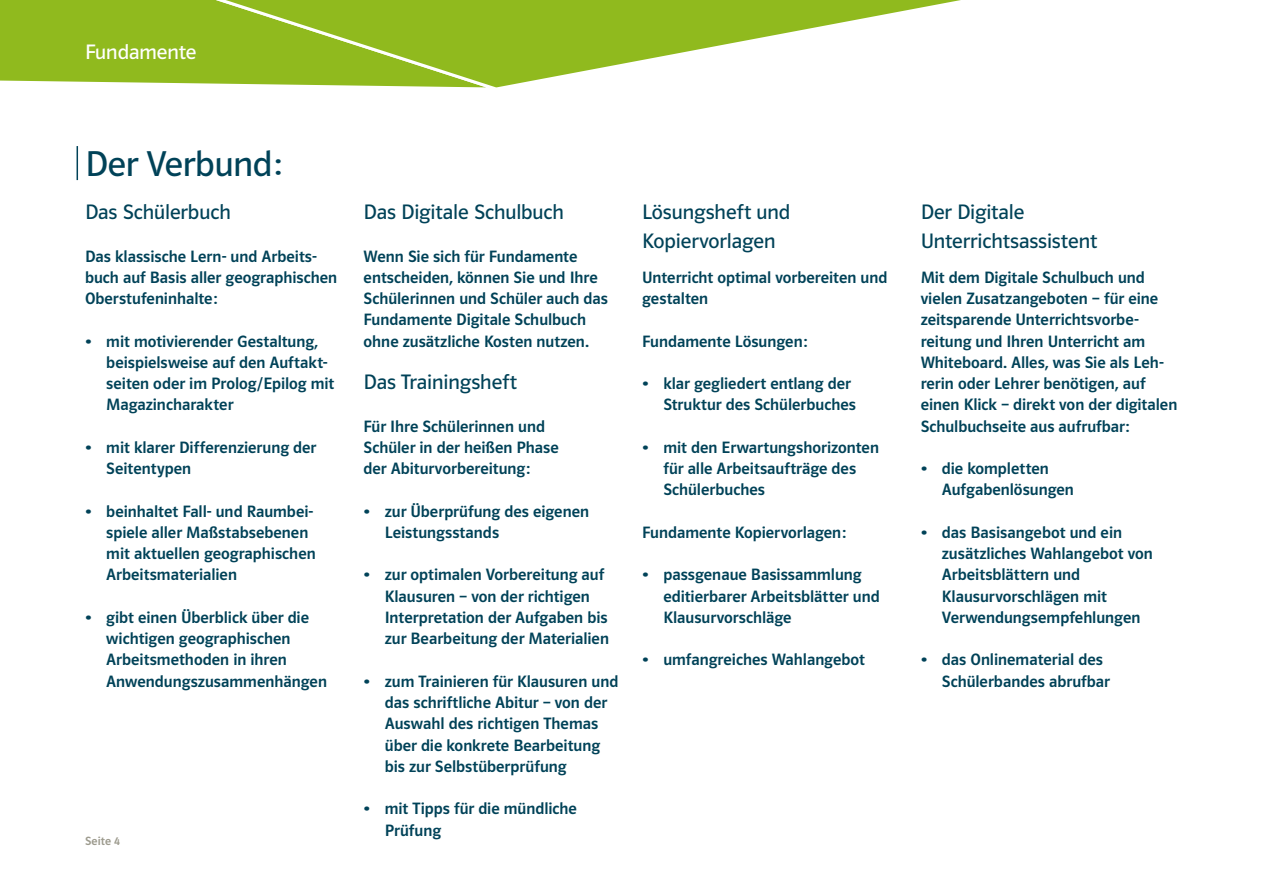
<style>
.page{position:relative;width:1263px;height:893px;background:#fff}
.page>*{position:absolute;margin:0;border:0;box-sizing:border-box;transform-origin:0 0}
.P-Überschrift_klein{font:36px "Polo ST11 K Buch";letter-spacing:-.005em;color:#004258}
.P-Vorspann_Polo{font:21px/28.5px "Polo ST11 K Buch";letter-spacing:-.005em;color:#004258}
.P-Vorspann_Polo-2{font:21px "Polo ST11 K Buch";letter-spacing:-.005em;color:#fff}
.P-Zwischenüberschrif{font:16.5px/21.3px "Polo ST11 K Krftg";color:#004258}
.P-Bildunterschrift{font:12px "Polo ST11 K Krftg";letter-spacing:.01em;color:#9d9b8e}
</style>
<div class="page">
<svg style="left:0;top:0;width:961px;height:88px"></svg>
<hr style="left:77px;top:146px;width:1px;height:34px;background:#004258">
<p class="P-Vorspann_Polo-2" style="left:85px;top:40px;width:113px">Fundamente</p>
<p class="P-Überschrift_klein" style="left:85px;top:145px;width:199px">Der Verbund:</p>
<p class="P-Vorspann_Polo" style="left:85px;top:198px;width:147px">Das Schülerbuch</p>
<p class="P-Zwischenüberschrif" style="left:85px;top:245px;width:254px">Das klassische Lern- und Arbeits&shy;buch auf Basis aller geographischen<br>Oberstufeninhalte:</p>
<p class="P-Zwischenüberschrif" style="left:106px;top:330px;width:230px;text-indent:-21px">• mit motivierender Gestaltung, beispielsweise auf den Auftakt&shy;seiten oder im Prolog/Epilog mit<br>Magazincharakter</p>
<p class="P-Zwischenüberschrif" style="left:106px;top:437px;width:211px;text-indent:-21px">• mit klarer Differenzierung der<br>Seitentypen</p>
<p class="P-Zwischenüberschrif" style="left:106px;top:501px;width:211px;text-indent:-21px">• beinhaltet Fall- und Raumbei&shy;spiele aller Maßstabsebenen mit aktuellen geographischen<br>Arbeitsmaterialien</p>
<p class="P-Zwischenüberschrif" style="left:106px;top:607px;width:222px;text-indent:-21px">• gibt einen Überblick über die wichtigen geographischen<br>Arbeitsmethoden in ihren<br>Anwendungszusammenhängen</p>
<p class="P-Bildunterschrift" style="left:85px;top:834px;width:36px">Seite 4</p>
<p class="P-Vorspann_Polo" style="left:364px;top:198px;width:202px">Das Digitale Schulbuch</p>
<p class="P-Zwischenüberschrif" style="left:364px;top:245px;width:246px">Wenn Sie sich für Fundamente entscheiden, können Sie und Ihre<br>Schülerinnen und Schüler auch das<br>Fundamente Digitale Schulbuch ohne zusätzliche Kosten nutzen.</p>
<p class="P-Vorspann_Polo" style="left:364px;top:368px;width:155px">Das Trainingsheft</p>
<p class="P-Zwischenüberschrif" style="left:364px;top:415px;width:197px">Für Ihre Schülerinnen und<br>Schüler in der heißen Phase der Abiturvorbereitung:</p>
<p class="P-Zwischenüberschrif" style="left:385px;top:501px;width:206px;text-indent:-21px">• zur Überprüfung des eigenen<br>Leistungsstands</p>
<p class="P-Zwischenüberschrif" style="left:385px;top:564px;width:226px;text-indent:-21px">• zur optimalen Vorbereitung auf<br>Klausuren – von der richtigen<br>Interpretation der Aufgaben bis zur Bearbeitung der Materialien</p>
<p class="P-Zwischenüberschrif" style="left:385px;top:671px;width:235px;text-indent:-21px">• zum Trainieren für Klausuren und das schriftliche Abitur – von der<br>Auswahl des richtigen Themas über die konkrete Bearbeitung bis zur Selbstüberprüfung</p>
<p class="P-Zwischenüberschrif" style="left:385px;top:798px;width:194px;text-indent:-21px">• mit Tipps für die mündliche<br>Prüfung</p>
<p class="P-Vorspann_Polo" style="left:642px;top:198px;width:150px">Lösungsheft und<br>Kopiervorlagen</p>
<p class="P-Zwischenüberschrif" style="left:642px;top:267px;width:247px">Unterricht optimal vorbereiten und gestalten</p>
<p class="P-Zwischenüberschrif" style="left:642px;top:330px;width:167px">Fundamente Lösungen:</p>
<p class="P-Zwischenüberschrif" style="left:663px;top:373px;width:194px;text-indent:-21px">• klar gegliedert entlang der<br>Struktur des Schülerbuches</p>
<p class="P-Zwischenüberschrif" style="left:663px;top:437px;width:217px;text-indent:-21px">• mit den Erwartungshorizonten für alle Arbeitsaufträge des<br>Schülerbuches</p>
<p class="P-Zwischenüberschrif" style="left:642px;top:522px;width:205px">Fundamente Kopiervorlagen:</p>
<p class="P-Zwischenüberschrif" style="left:663px;top:564px;width:218px;text-indent:-21px">• passgenaue Basissammlung editierbarer Arbeitsblätter und<br>Klausurvorschläge</p>
<p class="P-Zwischenüberschrif" style="left:642px;top:649px;width:224px">• umfangreiches Wahlangebot</p>
<p class="P-Vorspann_Polo" style="left:921px;top:198px;width:178px">Der Digitale<br>Unterrichtsassistent</p>
<p class="P-Zwischenüberschrif" style="left:921px;top:267px;width:258px">Mit dem Digitale Schulbuch und vielen Zusatzangeboten – für eine zeitsparende Unterrichtsvorbe&shy;reitung und Ihren Unterricht am Whiteboard. Alles, was Sie als Leh&shy;rerin oder Lehrer benötigen, auf einen Klick – direkt von der digitalen Schulbuchseite aus aufrufbar:</p>
<p class="P-Zwischenüberschrif" style="left:942px;top:458px;width:134px;text-indent:-21px">• die kompletten<br>Aufgabenlösungen</p>
<p class="P-Zwischenüberschrif" style="left:942px;top:522px;width:212px;text-indent:-21px">• das Basisangebot und ein zusätzliches Wahlangebot von<br>Arbeitsblättern und<br>Klausurvorschlägen mit<br>Verwendungsempfehlungen</p>
<p class="P-Zwischenüberschrif" style="left:942px;top:649px;width:170px;text-indent:-21px">• das Onlinematerial des<br>Schülerbandes abrufbar</p>
</div>
